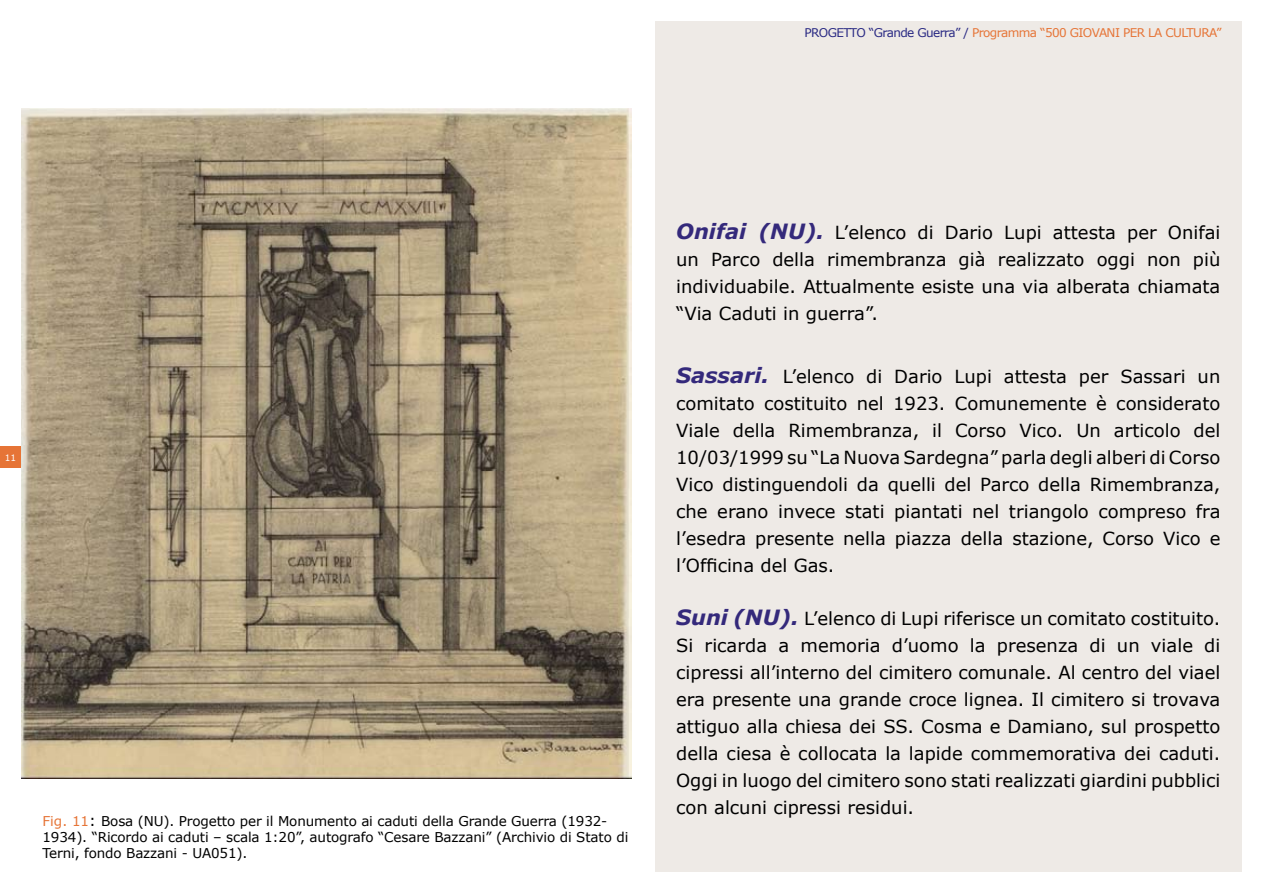
<style>
.page{position:relative;width:1263px;height:893px;background:#fff}
.page>*{position:absolute;margin:0;border:0;box-sizing:border-box;transform-origin:0 0}
.t1{font:18px/27px "Verdana";color:#000;text-align:justify}
.t2{font:13.5px/16.2px "Verdana";letter-spacing:-.01em;color:#000}
.t3{font:12px "Verdana";letter-spacing:-.05em;color:#e67436}
.t4{font:9px "Verdana";color:#fff}
.s1{color:#292983}
.s2{color:#e67436}
.s3{font-size:15px}
.s4{font-weight:700;font-style:italic;font-size:21px;color:#34297b}
</style>
<div class="page">
<div style="left:655px;top:21px;width:587px;height:851px;background:#eeeae6"></div>
<div style="left:0;top:446px;width:21px;height:22px;background:#e67436"></div>
<img style="left:21px;top:108px;width:610px;height:670px">
<p class="t3" style="left:804px;top:25px;width:418px"><span class="s1">PROGETTO “Grande Guerra” /</span> Programma “500 GIOVANI PER LA CULTURA”</p>
<p class="t4" style="left:5px;top:451px;width:13px">11</p>
<p class="t2" style="left:43px;top:813px;width:587px"><span class="s2">Fig. 11</span><span class="s3">:</span> Bosa (NU). Progetto per il Monumento ai caduti della Grande Guerra (1932-<br>1934). “Ricordo ai caduti – scala 1:20”, autografo “Cesare Bazzani” (Archivio di Stato di<br>Terni, fondo Bazzani - UA051).</p>
<p class="t1" style="left:676px;top:219px;width:546px"><span class="s4">Onifai (NU).</span> L’elenco di Dario Lupi attesta per Onifai un Parco della rimembranza già realizzato oggi non più individuabile. Attualmente esiste una via alberata chiamata “Via Caduti in guerra”.</p>
<p class="t1" style="left:676px;top:363px;width:546px"><span class="s4">Sassari.</span> L’elenco di Dario Lupi attesta per Sassari un comitato costituito nel 1923. Comunemente è considerato Viale della Rimembranza, il Corso Vico. Un articolo del 10/03/1999 su “La Nuova Sardegna” parla degli alberi di Corso Vico distinguendoli da quelli del Parco della Rimembranza, che erano invece stati piantati nel triangolo compreso fra l’esedra presente nella piazza della stazione, Corso Vico e l’Officina del Gas.</p>
<p class="t1" style="left:676px;top:605px;width:546px"><span class="s4">Suni (NU).</span> L’elenco di Lupi riferisce un comitato costituito.<br>Si ricarda a memoria d’uomo la presenza di un viale di cipressi all’interno del cimitero comunale. Al centro del viael era presente una grande croce lignea. Il cimitero si trovava attiguo alla chiesa dei SS. Cosma e Damiano, sul prospetto della ciesa è collocata la lapide commemorativa dei caduti.<br>Oggi in luogo del cimitero sono stati realizzati giardini pubblici con alcuni cipressi residui.</p>
</div>
